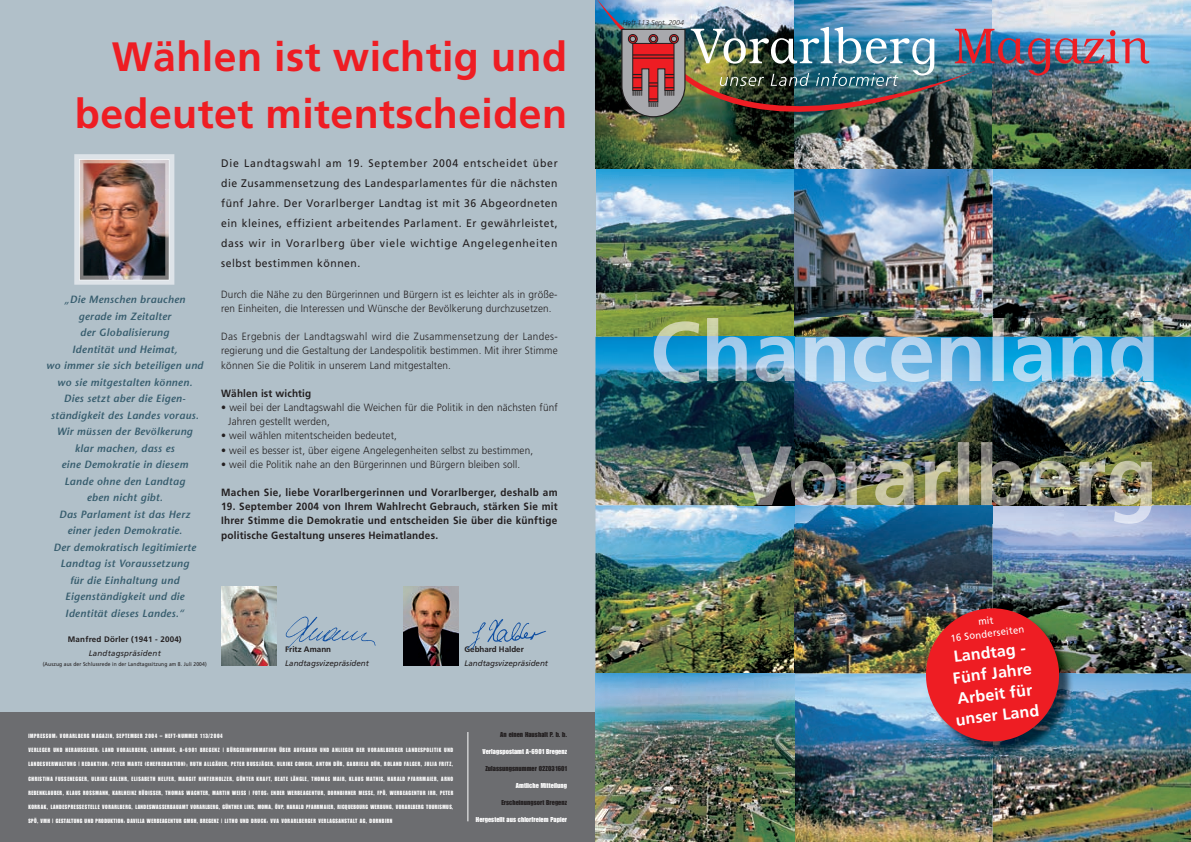
<style>
.page{position:relative;width:1191px;height:842px;background:#fff}
.page>*{position:absolute;margin:0;border:0;box-sizing:border-box;transform-origin:0 0}
.t1{font:700 41px/56.7px "Frutiger";letter-spacing:.01em;color:#ee1d23;text-align:right}
.t2{font:700 16px/21px "Frutiger";color:#fff;text-align:center}
.t3{font:11px/20px "Frutiger";letter-spacing:.07em;color:#231f20;text-align:justify;scale:.95 1}
.t4{font:300 10.5px/14.2px "Frutiger";letter-spacing:.015em;color:#231f20;scale:.95 1}
.t5{font:italic 600 10.5px/16.5px "Stone Sans";letter-spacing:.025em;color:#375d6e;text-align:center}
.t6{font:700 10.5px/14.2px "Frutiger";letter-spacing:.025em;color:#231f20;text-align:justify;scale:.95 1}
.t7{font:10px/13.1px "Frutiger";color:#fff;text-align:center;scale:.95 1}
.t8{font:italic 8px "Frutiger";color:#231f20}
.t9{font:700 8px "Frutiger";letter-spacing:.025em;color:#231f20}
.t10{font:700 8px "Frutiger";color:#231f20}
.t11{font:italic 8px "Frutiger";letter-spacing:.025em;color:#231f20}
.t12{font:7px "Impact";letter-spacing:.01em;color:#fff}
.t13{font:7px "Impact";letter-spacing:.01em;color:#231f20}
.t14{font:italic 300 7px "Frutiger";color:#231f20}
.t15{font:6px "Impact";letter-spacing:.115em;color:#fff;scale:.9 1}
.t16{font:6px "Impact";letter-spacing:.085em;color:#fff;scale:.9 1}
.t17{font:5.5px "Frutiger";letter-spacing:.025em;color:#231f20;scale:.9 1}
</style>
<div class="page">
<img style="left:992px;top:0;width:199px;height:842px">
<img style="left:595px;top:117px;width:199px;height:725px">
<img style="left:794px;top:0;width:198px;height:318px">
<div style="left:0;top:0;width:595px;height:746px;background:#b1c0c9"></div>
<div style="left:0;top:711px;width:595px;height:131px;background:#6c6d70"></div>
<hr style="left:467px;top:732px;width:1px;height:89px;background:#fff">
<img style="left:794px;top:382px;width:198px;height:60px">
<img style="left:794px;top:505px;width:198px;height:337px">
<img style="left:927px;top:609px;width:148px;height:149px">
<img style="left:922px;top:604px;width:141px;height:141px">
<img style="left:976px;top:29px;width:173px;height:47px">
<img style="left:595px;top:0;width:381px;height:117px">
<img style="left:621px;top:27px;width:313px;height:90px">
<img style="left:992px;top:505px;width:159px;height:19px">
<img style="left:794px;top:442px;width:357px;height:63px">
<img style="left:737px;top:442px;width:57px;height:82px">
<img style="left:467px;top:619px;width:79px;height:29px">
<img style="left:221px;top:586px;width:55px;height:79px">
<img style="left:285px;top:616px;width:91px;height:31px">
<img style="left:74px;top:154px;width:100px;height:131px">
<img style="left:403px;top:586px;width:56px;height:79px">
<img style="left:992px;top:318px;width:161px;height:19px">
<img style="left:654px;top:318px;width:338px;height:19px">
<img style="left:794px;top:337px;width:198px;height:45px">
<img style="left:992px;top:337px;width:161px;height:45px">
<img style="left:654px;top:337px;width:140px;height:45px">
<h1 class="t1" style="left:75px;top:28px;width:494px">Wählen ist wichtig und bedeutet mitentscheiden</h1>
<p class="t5" style="left:46px;top:291px;width:159px">„Die Menschen brauchen<br>gerade im Zeitalter<br>der Globalisierung<br>Identität und Heimat,<br>wo immer sie sich beteiligen und wo sie mitgestalten können.<br>Dies setzt aber die Eigen&shy;ständigkeit des Landes voraus.<br>Wir müssen der Bevölkerung<br>klar machen, dass es<br>eine Demokratie in diesem<br>Lande ohne den Landtag<br>eben nicht gibt.<br>Das Parlament ist das Herz einer jeden Demokratie.<br>Der demokratisch legitimierte<br>Landtag ist Voraussetzung<br>für die Einhaltung und<br>Eigenständigkeit und die<br>Identität dieses Landes.“</p>
<h3 class="t9" style="left:68px;top:634px;width:115px">Manfred Dörler (1941 - 2004)</h3>
<h3 class="t11" style="left:89px;top:648px;width:74px">Landtagspräsident</h3>
<p class="t17" style="left:43px;top:661px;width:184px">(Auszug aus der Schlussrede in der Landtagssitzung am 8. Juli 2004)</p>
<p class="t3" style="left:221px;top:153px;width:356px">Die Landtagswahl am 19. September 2004 entscheidet über die Zusammensetzung des Landesparlamentes für die nächsten fünf Jahre. Der Vorarlberger Landtag ist mit 36 Abgeordneten ein kleines, effizient arbeitendes Parlament. Er gewährleistet, dass wir in Vorarlberg über viele wichtige Angelegenheiten selbst bestimmen können.</p>
<h3 class="t4" style="left:221px;top:287px;width:356px">Durch die Nähe zu den Bürgerinnen und Bürgern ist es leichter als in größe&shy;ren Einheiten, die Interessen und Wünsche der Bevölkerung durchzusetzen.</h3>
<h3 class="t4" style="left:221px;top:330px;width:356px;text-align:justify">Das Ergebnis der Landtagswahl wird die Zusammensetzung der Landes&shy;regierung und die Gestaltung der Landespolitik bestimmen. Mit ihrer Stimme können Sie die Politik in unserem Land mitgestalten.</h3>
<h3 class="t6" style="left:221px;top:386px;width:96px">Wählen ist wichtig</h3>
<h3 class="t4" style="left:228px;top:400px;width:348px;text-indent:-7px">• weil bei der Landtagswahl die Weichen für die Politik in den nächsten fünf<br>Jahren gestellt werden,</h3>
<h3 class="t4" style="left:221px;top:429px;width:186px">• weil wählen mitentscheiden bedeutet,</h3>
<h3 class="t4" style="left:221px;top:443px;width:330px">• weil es besser ist, über eigene Angelegenheiten selbst zu bestimmen,</h3>
<h3 class="t4" style="left:221px;top:457px;width:316px">• weil die Politik nahe an den Bürger innen und Bürgern bleiben soll.</h3>
<h3 class="t6" style="left:221px;top:485px;width:355px">Machen Sie, liebe Vorarlbergerinnen und Vorarlberger, deshalb am</h3>
<h3 class="t6" style="left:221px;top:500px;width:356px">19. September 2004 von Ihrem Wahlrecht Gebrauch, stärken Sie mit Ihrer Stimme die Demokratie und entscheiden Sie über die künftige politische Gestaltung unseres Heimatlandes.</h3>
<h3 class="t10" style="left:285px;top:644px;width:47px">Fritz Amann</h3>
<h3 class="t8" style="left:285px;top:659px;width:85px">Landtagsvizepräsident</h3>
<h3 class="t10" style="left:464px;top:644px;width:61px">Gebhard Halder</h3>
<h3 class="t8" style="left:464px;top:659px;width:85px">Landtagsvizepräsident</h3>
<p class="t15" style="left:28px;top:732px;width:218px">IMPRESSUM: VORARLBERG MAGAZIN, SEPTEMBER 2004 – HEFT-NUMMER 113/2004</p>
<p class="t15" style="left:28px;top:747px;width:473px">VERLEGER UND HERAUSGEBER: LAND VORALRBERG, LANDHAUS, A-6901 BREGENZ | BÜRGERINFORMATION ÜBER AUFGABEN UND ANLIEGEN DER VORARLBERGER LANDESPOLITIK UND</p>
<p class="t15" style="left:28px;top:761px;width:473px">LANDESVERWALTUNG | REDAKTION: PETER MARTE (CHEFREDAKTION); RUTH ALLGÄUER, PETER BUSSJÄGER, ULRIKE CONCIN, ANTON DÜR, GABRIELA DÜR, ROLAND FALGER, JULIA FRITZ,</p>
<p class="t15" style="left:28px;top:775px;width:473px">CHRISTINA FUSSENEGGER, ULRIKE GALEHR, ELISABETH HELFER, MARGIT HINTERHOLZER, GÜNTER KRAFT, BEATE LÄNGLE, THOMAS MAIR, KLAUS MATHIS, HARALD PFARRMAIER, ARNO</p>
<p class="t15" style="left:28px;top:789px;width:473px">REBENKLAUBER, KLAUS ROSSMANN, KARLHEINZ RÜDISSER, THOMAS WACHTER, MARTIN WEISS | FOTOS: ENDER WERBEAGENTUR, DORNBIRNER MESSE, FPÖ, WERBEAGENTUR IRR, PETER</p>
<p class="t16" style="left:28px;top:803px;width:473px">KORRAK, LANDESPRESSESTELLE VORARLBERG, LANDESWASSERBAUAMT VORARLBERG, GÜNTHER LINS, MOMA, ÖVP, HARALD PFARRMAIER, RICQUEBOURG WERBUNG, VORARLBERG TOURISMUS,</p>
<p class="t16" style="left:28px;top:817px;width:406px">SPÖ, VMH | GESTALTUNG UND PRODUKTION: DAVILLA WERBEAGENTUR GMBH, BREGENZ | LITHO UND DRUCK: VVA VORARLBERGER VERLAGSANSTALT AG, DORNBIRN</p>
<p class="t13" style="left:500px;top:730px;width:68px">An einen Haushalt P. b. b.</p>
<p class="t12" style="left:482px;top:747px;width:86px">Verlagspostamt A-6901 Bregenz</p>
<p class="t13" style="left:485px;top:764px;width:83px">Zulassungsnummer 02Z031601</p>
<p class="t12" style="left:516px;top:781px;width:53px">Amtliche Mitteilung</p>
<p class="t13" style="left:501px;top:798px;width:67px">Erscheinungsort Bregenz</p>
<p class="t12" style="left:476px;top:815px;width:93px">Hergestellt aus chlorfreiem Papier</p>
<p class="t14" style="left:623px;top:19px;width:63px">Heft 113 Sept. 2004</p>
<h3 class="t7" style="left:948px;top:619px;width:79px;rotate:-7deg">mit<br>16 Sonderseiten</h3>
<h2 class="t2" style="left:946px;top:647px;width:86px;rotate:-7deg">Landtag -<br>Fünf Jahre<br>Arbeit für unser Land</h2>
</div>
